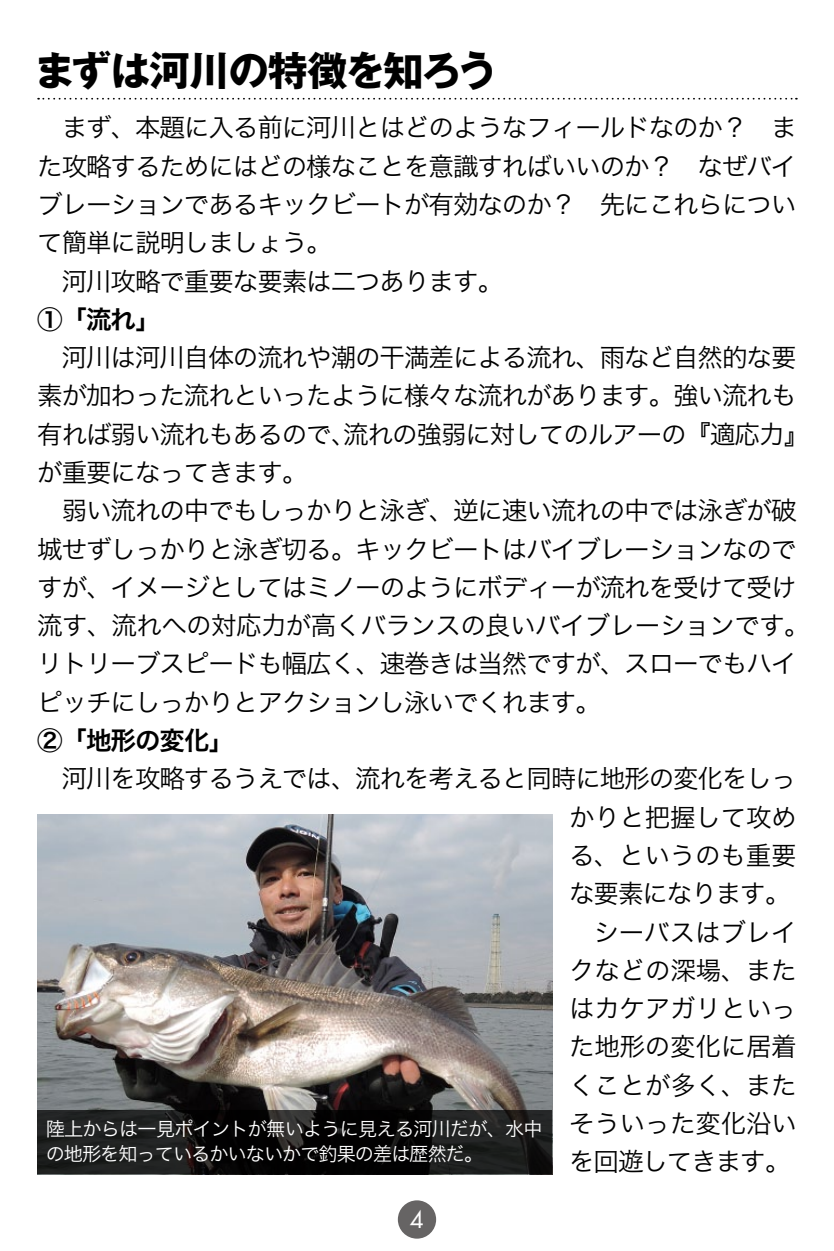
<style>
.page{position:relative;width:834px;height:1251px;background:#fff}
.page>*{position:absolute;margin:0;border:0;box-sizing:border-box;transform-origin:0 0}
.t1{font:700 40.5px "Gothic MB101 Pro";letter-spacing:-.025em;color:#000}
.t2{font:25.5px/38.4px "Hira Kaku Pro W3";letter-spacing:-.04em;color:#000}
.t3{font:25.5px/38.4px "Hira Kaku Pro W3";letter-spacing:-.01em;color:#000;text-align:right}
.t4{font:25.5px "Hira Kaku Pro W6";letter-spacing:-.04em;color:#000}
.t5{font:23.1px "Futura";color:#fff}
.t6{font:19.2px/25.5px "Hira Kaku Pro W3";letter-spacing:-.04em;color:#fff}
</style>
<div class="page">
<div style="left:398px;top:1199px;width:38px;height:39px;background:#666464;border-radius:50%"></div>
<svg style="left:38px;top:98px;width:758px;height:1px"></svg>
<img style="left:37px;top:814px;width:515px;height:296px">
<svg style="left:37px;top:1110px;width:515px;height:64px;background:#141414"></svg>
<h1 class="t1" style="left:35px;top:36px;width:464px">まずは河川の特徴を知ろう</h1>
<p class="t2" style="left:62px;top:107px;width:736px">まず、本題に入る前に河川とはどのようなフィールドなのか？　ま</p>
<p class="t2" style="left:37px;top:145px;width:760px">た攻略するためにはどの様なことを意識すればいいのか？　なぜバイ</p>
<p class="t2" style="left:37px;top:183px;width:760px">ブレーションであるキックビートが有効なのか？　先にこれらについ</p>
<p class="t2" style="left:37px;top:221px;width:320px">て簡単に説明しましょう。　</p>
<p class="t2" style="left:62px;top:260px;width:443px">河川攻略で重要な要素は二つあります。</p>
<p class="t4" style="left:37px;top:296px;width:125px">①「流れ」</p>
<p class="t2" style="left:37px;top:336px;width:773px;text-indent:24px">河川は河川自体の流れや潮の干満差による流れ、雨など自然的な要素が加わった流れといったように様々な流れがあります。強い流れも有れば弱い流れもあるので、流れの強弱に対してのルアーの『適応力』が重要になってきます。</p>
<p class="t2" style="left:37px;top:489px;width:773px;text-indent:24px">弱い流れの中でもしっかりと泳ぎ、逆に速い流れの中では泳ぎが破城せずしっかりと泳ぎ切る。キックビートはバイブレーションなのですが、イメージとしてはミノーのようにボディーが流れを受けて受け流す、流れへの対応力が高くバランスの良いバイブレーションです。リトリーブスピードも幅広く、速巻きは当然ですが、スローでもハイピッチにしっかりとアクションし泳いでくれます。</p>
<p class="t4" style="left:37px;top:717px;width:198px">②「地形の変化」</p>
<p class="t3" style="left:62px;top:757px;width:736px">河川を攻略するうえでは、流れを考えると同時に地形の変化をしっかりと把握して攻め<br>る、というのも重要<br>な要素になります。<br>シーバスはブレイ<br>クなどの深場、また<br>はカケアガリといっ<br>た地形の変化に居着<br>くことが多く、また<br>そういった変化沿い<br>を回遊してきます。</p>
<p class="t6" style="left:46px;top:1114px;width:498px">陸上からは一見ポイントが無いように見える河川だが、水中の地形を知っているかいないかで釣果の差は歴然だ。</p>
<p class="t5" style="left:410px;top:1203px;width:16px">4</p>
</div>
